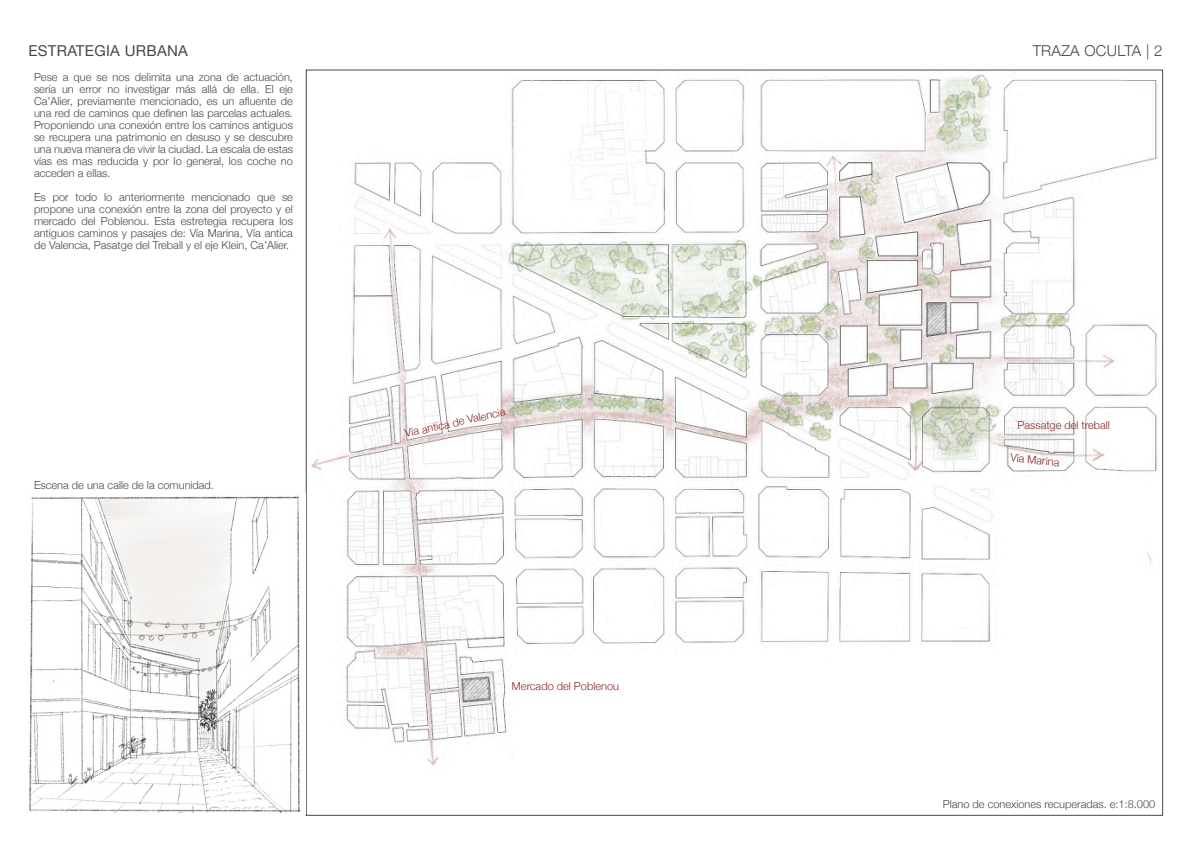
<style>
.page{position:relative;width:1191px;height:842px;background:#fff}
.page>*{position:absolute;margin:0;border:0;box-sizing:border-box;transform-origin:0 0}
.t1{font:15px "Helvetica Neue";letter-spacing:.02em;color:#464748}
.t2{font:300 15px "Helvetica Neue";letter-spacing:.02em;color:#464748}
.t3{font:300 11px/12px "Helvetica Neue";color:#464748;text-align:justify}
.t4{font:300 11px "Helvetica Neue";color:#892729}
</style>
<div class="page">
<img style="left:311px;top:74px;width:846px;height:692px">
<img style="left:29px;top:495px;width:272px;height:318px">
<p class="t1" style="left:28px;top:40px;width:161px">ESTRATEGIA URBANA</p>
<p class="t2" style="left:1032px;top:39px;width:131px">TRAZA OCULTA | 2</p>
<p class="t3" style="left:34px;top:70px;width:260px">Pese a que se nos delimita una zona de actuación, sería un error no investigar más allá de ella. El eje Ca’Alier, previamente mencionado, es un afluente de una red de caminos que definen las parcelas actuales.<br>Proponiendo una conexión entre los caminos antiguos se recupera una patrimonio en desuso y se descubre una nueva manera de vivir la ciudad. La escala de estas vías es mas reducida y por lo general, los coche no acceden a ellas.</p>
<p class="t3" style="left:34px;top:190px;width:260px">Es por todo lo anteriormente mencionado que se propone una conexión entre la zona del proyecto y el mercado del Poblenou. Esta estretegia recupera los antiguos caminos y pasajes de: Vía Marina, Vía antica de Valencia, Pasatge del Treball y el eje Klein, Ca’Alier.</p>
<p class="t3" style="left:34px;top:479px;width:181px">Escena de una calle de la comunidad.</p>
<p class="t4" style="left:403px;top:424px;width:104px;rotate:-12deg">Vía antica de Valencia</p>
<p class="t4" style="left:512px;top:678px;width:109px">Mercado del Poblenou</p>
<p class="t4" style="left:1017px;top:416px;width:94px">Passatge del treball</p>
<p class="t4" style="left:1011px;top:449px;width:51px;rotate:5deg">Vía Marina</p>
<p class="t3" style="left:943px;top:797px;width:214px">Plano de conexiones recuperadas. e:1:8.000</p>
</div>
